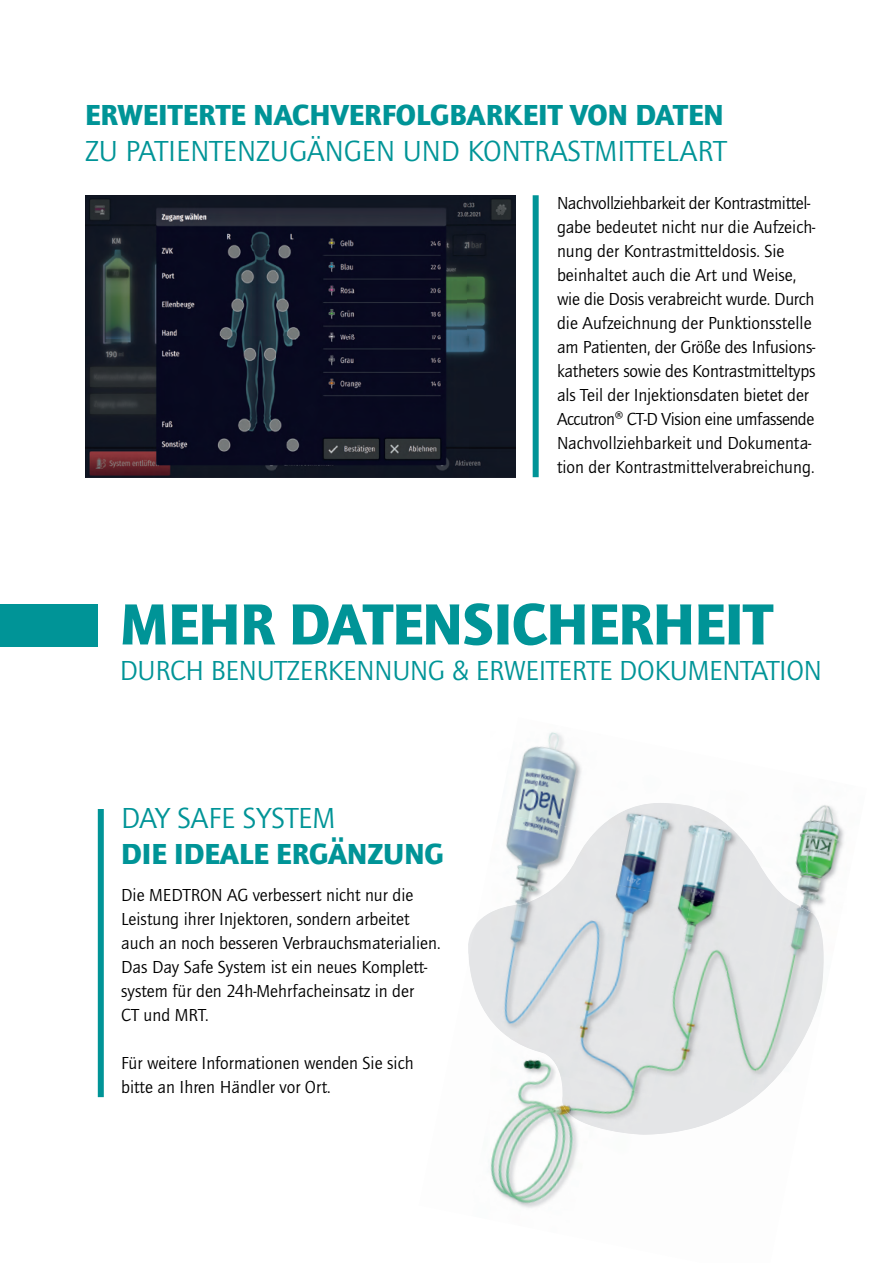
<style>
.page{position:relative;width:893px;height:1263px;background:#fff}
.page>*{position:absolute;margin:0;border:0;box-sizing:border-box;transform-origin:0 0}
.t1{font:900 60px "Quay Sans ITC Std";letter-spacing:-.01em;color:#009497}
.t2{font:900 30px "Quay Sans ITC Std";color:#009497}
.t3{font:30px "Quay Sans ITC Std";color:#009497}
.t4{font:28.5px "Quay Sans ITC Std";letter-spacing:-.01em;color:#009497}
.t5{font:18px/24px "Quay Sans ITC Std";color:#000}
</style>
<div class="page">
<div style="left:98px;top:809px;width:6px;height:288px;background:#009497"></div>
<div style="left:533px;top:195px;width:6px;height:282px;background:#009497"></div>
<img style="left:85px;top:195px;width:431px;height:282px">
<div style="left:0;top:604px;width:98px;height:43px;background:#009497"></div>
<img style="left:469px;top:913px;width:21px;height:106px">
<img style="left:512px;top:732px;width:70px;height:81px">
<img style="left:795px;top:805px;width:49px;height:61px">
<img style="left:506px;top:813px;width:60px;height:61px">
<img style="left:796px;top:866px;width:42px;height:35px">
<img style="left:517px;top:1095px;width:42px;height:15px">
<img style="left:490px;top:1110px;width:88px;height:98px">
<img style="left:566px;top:803px;width:185px;height:72px">
<img style="left:695px;top:851px;width:95px;height:258px">
<img style="left:750px;top:901px;width:75px;height:201px">
<img style="left:490px;top:874px;width:202px;height:86px">
<img style="left:644px;top:900px;width:95px;height:235px">
<img style="left:490px;top:960px;width:182px;height:135px">
<img style="left:559px;top:1076px;width:93px;height:59px">
<h2 class="t2" style="left:85px;top:98px;width:640px">ERWEITERTE NACHVERFOLGBARKEIT VON DATEN</h2>
<h2 class="t3" style="left:85px;top:135px;width:643px">ZU PATIENTENZUGÄNGEN UND KONTRASTMITTELART</h2>
<p class="t5" style="left:557px;top:191px;width:260px">Nachvollziehbarkeit der Kontrastmittel&shy;gabe bedeutet nicht nur die Aufzeich&shy;nung der Kontrastmitteldosis. Sie beinhaltet auch die Art und Weise, wie die Dosis verabreicht wurde. Durch die Aufzeichnung der Punktionsstelle am Patienten, der Größe des Infusions&shy;katheters sowie des Kontrastmitteltyps als Teil der Injektionsdaten bietet der Accutron® CT-D Vision eine umfassende Nachvollziehbarkeit und Dokumenta&shy;tion der Kontrastmittelverabreichung.</p>
<h1 class="t1" style="left:120px;top:589px;width:655px">MEHR DATENSICHERHEIT</h1>
<h3 class="t4" style="left:120px;top:655px;width:704px">DURCH BENUTZERKENNUNG &amp; ERWEITERTE DOKUMENTATION</h3>
<h2 class="t3" style="left:121px;top:801px;width:216px">DAY SAFE SYSTEM</h2>
<h2 class="t2" style="left:121px;top:836px;width:324px">DIE IDEALE ERGÄNZUNG</h2>
<p class="t5" style="left:121px;top:883px;width:321px">Die MEDTRON AG verbessert nicht nur die Leistung ihrer Injektoren, sondern arbeitet auch an noch besseren Verbrauchsmaterialien.<br>Das Day Safe System ist ein neues Komplett&shy;system für den 24h-Mehrfacheinsatz in der<br>CT und MRT.</p>
<p class="t5" style="left:121px;top:1051px;width:294px">Für weitere Informationen wenden Sie sich bitte an Ihren Händler vor Ort.</p>
</div>
